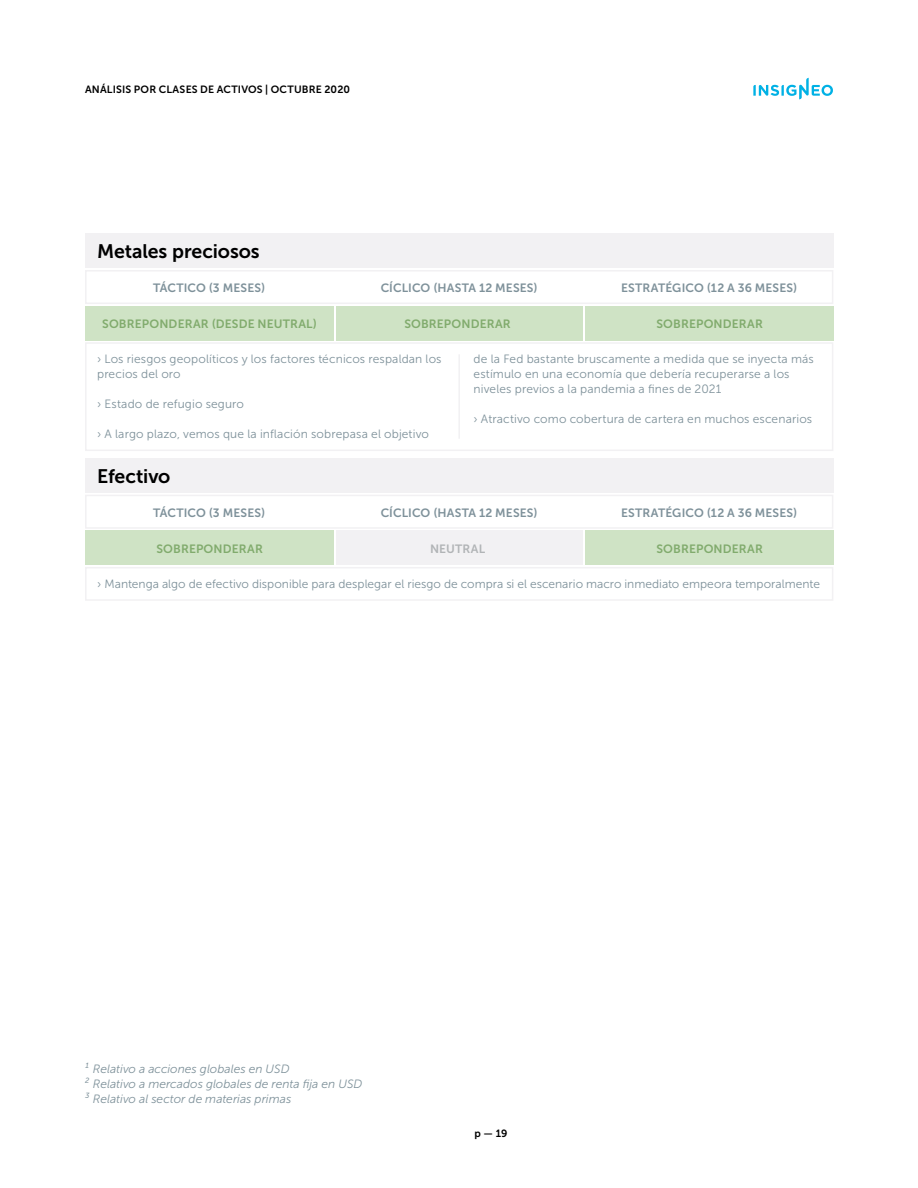
<style>
.page{position:relative;width:918px;height:1188px;background:#fff}
.page>*{position:absolute;margin:0;border:0;box-sizing:border-box;transform-origin:0 0}
.t1{font:19.5px "Museo Sans 700";letter-spacing:-.005em;color:#000}
.t2{font:12px/15px "Museo Sans 300";letter-spacing:.01em;color:#7e919a}
.t3{font:12px "Museo Sans 700";letter-spacing:.01em;color:#7e919a}
.t4{font:italic 12px/15px "Museo Sans 300";color:#7e919a}
.t5{font:12px "Museo Sans 700";letter-spacing:.015em;color:#81ab6d}
.t6{font:12px "Museo Sans 700";letter-spacing:.01em;color:#b1b4b6}
.t7{font:10.5px "Museo Sans 700";letter-spacing:.015em;color:#000}
</style>
<div class="page">
<svg style="left:753px;top:78px;width:80px;height:21px"></svg>
<div style="left:85px;top:234px;width:748px;height:34px;background:#f2f1f3"></div>
<div style="left:85px;top:459px;width:748px;height:34px;background:#f2f1f3"></div>
<div style="left:85px;top:270px;width:748px;height:34px;border:2px solid #f2f1f3"></div>
<div style="left:85px;top:495px;width:748px;height:34px;border:2px solid #f2f1f3"></div>
<div style="left:85px;top:306px;width:249px;height:34px;background:#cfe3c5"></div>
<div style="left:85px;top:531px;width:249px;height:34px;background:#cfe3c5"></div>
<div style="left:585px;top:306px;width:248px;height:34px;background:#cfe3c5"></div>
<div style="left:585px;top:531px;width:248px;height:34px;background:#cfe3c5"></div>
<div style="left:336px;top:306px;width:247px;height:34px;background:#cfe3c5"></div>
<div style="left:336px;top:531px;width:247px;height:34px;background:#f2f1f3"></div>
<div style="left:85px;top:342px;width:748px;height:109px;border:2px solid #f2f1f3"></div>
<div style="left:85px;top:567px;width:748px;height:34px;border:2px solid #f2f1f3"></div>
<hr style="left:458px;top:354px;width:2px;height:85px;background:#f2f1f3">
<p class="t7" style="left:85px;top:83px;width:267px">ANÁLISIS POR CLASES DE ACTIVOS | OCTUBRE 2020</p>
<h1 class="t1" style="left:97px;top:241px;width:164px">Metales preciosos</h1>
<p class="t3" style="left:153px;top:281px;width:114px">TÁCTICO (3 MESES)</p>
<p class="t3" style="left:381px;top:281px;width:159px">CÍCLICO (HASTA 12 MESES)</p>
<p class="t3" style="left:621px;top:281px;width:178px">ESTRATÉGICO (12 A 36 MESES)</p>
<p class="t5" style="left:102px;top:317px;width:216px">SOBREPONDERAR (DESDE NEUTRAL)</p>
<p class="t5" style="left:404px;top:317px;width:108px">SOBREPONDERAR</p>
<p class="t5" style="left:656px;top:317px;width:108px">SOBREPONDERAR</p>
<p class="t2" style="left:97px;top:352px;width:346px">› Los riesgos geopolíticos y los factores técnicos respaldan los precios del oro</p>
<p class="t2" style="left:97px;top:397px;width:148px">› Estado de refugio seguro</p>
<p class="t2" style="left:97px;top:427px;width:333px">› A largo plazo, vemos que la inflación sobrepasa el objetivo</p>
<h1 class="t1" style="left:97px;top:465px;width:75px">Efectivo</h1>
<p class="t2" style="left:474px;top:352px;width:342px">de la Fed bastante bruscamente a medida que se inyecta más estímulo en una economía que debería recuperarse a los niveles previos a la pandemia a fines de 2021</p>
<p class="t2" style="left:474px;top:412px;width:340px">› Atractivo como cobertura de cartera en muchos escenarios</p>
<p class="t3" style="left:153px;top:506px;width:114px">TÁCTICO (3 MESES)</p>
<p class="t3" style="left:381px;top:506px;width:159px">CÍCLICO (HASTA 12 MESES)</p>
<p class="t3" style="left:621px;top:506px;width:178px">ESTRATÉGICO (12 A 36 MESES)</p>
<p class="t5" style="left:156px;top:542px;width:108px">SOBREPONDERAR</p>
<p class="t6" style="left:430px;top:542px;width:57px">NEUTRAL</p>
<p class="t5" style="left:656px;top:542px;width:108px">SOBREPONDERAR</p>
<p class="t2" style="left:97px;top:576px;width:724px">› Mantenga algo de efectivo disponible para desplegar el riesgo de compra si el escenario macro inmediato empeora temporalmente</p>
<p class="t4" style="left:85px;top:1061px;width:279px">¹ Relativo a acciones globales en USD<br>² Relativo a mercados globales de renta fija en USD<br>³ Relativo al sector de materias primas</p>
<p class="t7" style="left:475px;top:1128px;width:34px">p — 19</p>
</div>
